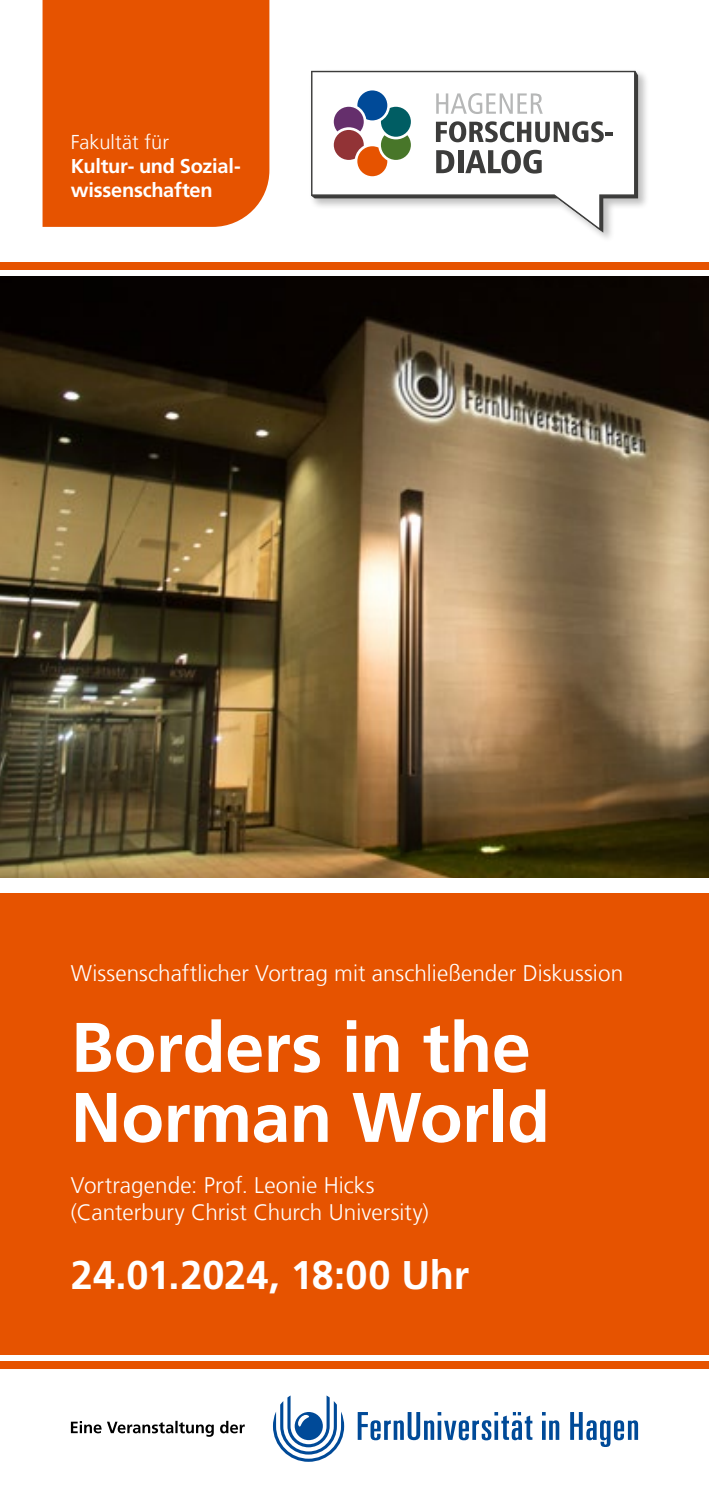
<style>
.page{position:relative;width:709px;height:1489px;background:#fff}
.page>*{position:absolute;margin:0;border:0;box-sizing:border-box;transform-origin:0 0}
.t1{font:700 70px/70px "Frutiger LT Com";letter-spacing:-.01em;color:#fff}
.t2{font:700 40px "Frutiger LT Com";letter-spacing:-.005em;color:#fff}
.t3{font:300 22.5px/27px "Frutiger LT Com";letter-spacing:.005em;color:#fff}
.t4{font:700 20px/24px "Frutiger LT Com";letter-spacing:-.01em;color:#fff}
.t5{font:300 20px "Frutiger LT Com";letter-spacing:.005em;color:#fff}
</style>
<div class="page">
<img style="left:0;top:276px;width:709px;height:601px">
<div style="left:0;top:892px;width:709px;height:462px;background:#e65300"></div>
<div style="left:0;top:262px;width:709px;height:7px;background:#e65300"></div>
<div style="left:0;top:1361px;width:709px;height:7px;background:#e65300"></div>
<div style="left:43px;top:0;width:226px;height:227px;background:#e65300"></div>
<div style="left:309px;top:69px;width:340px;height:174px;background:#000;opacity:.25"></div>
<svg style="left:311px;top:71px;width:327px;height:162px"></svg>
<svg style="left:311px;top:71px;width:324px;height:160px"></svg>
<svg style="left:436px;top:93px;width:107px;height:21px"></svg>
<svg style="left:436px;top:121px;width:177px;height:21px"></svg>
<svg style="left:436px;top:150px;width:18px;height:23px"></svg>
<div style="left:458px;top:150px;width:5px;height:23px;background:#3c3c3b"></div>
<svg style="left:465px;top:150px;width:76px;height:23px"></svg>
<svg style="left:334px;top:90px;width:77px;height:86px"></svg>
<svg style="left:71px;top:1420px;width:174px;height:16px"></svg>
<svg style="left:358px;top:1412px;width:280px;height:34px"></svg>
<svg style="left:273px;top:1395px;width:71px;height:66px"></svg>
<p class="t5" style="left:71px;top:130px;width:100px">Fakultät für</p>
<p class="t4" style="left:71px;top:154px;width:170px">Kultur- und Sozial&shy;wissenschaften</p>
<p class="t3" style="left:71px;top:959px;width:554px">Wissenschaftlicher Vortrag mit anschließender Diskussion</p>
<p class="t1" style="left:71px;top:1012px;width:480px">Borders in the<br>Norman World</p>
<p class="t3" style="left:71px;top:1171px;width:359px">Vortragende: Prof. Leonie Hicks (Canterbury Christ Church University)</p>
<p class="t2" style="left:71px;top:1251px;width:399px">24.01.2024, 18:00 Uhr</p>
</div>
